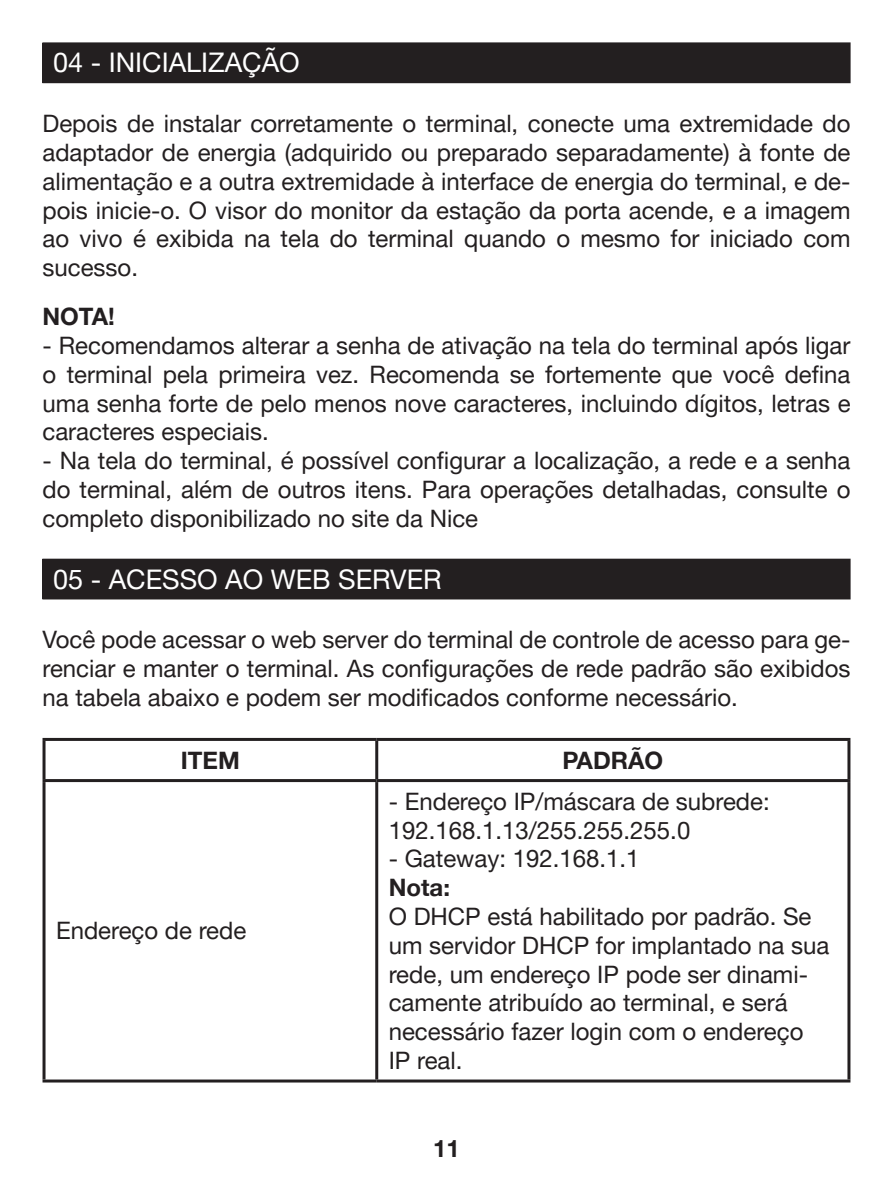
<style>
.page{position:relative;width:893px;height:1191px;background:#fff}
.page>*{position:absolute;margin:0;border:0;box-sizing:border-box;transform-origin:0 0}
.t1{font:27px "Helvetica Neue LT Pro";color:#fff}
.t2{font:24px/28.8px "Helvetica Neue LT Pro";color:#231f20;text-align:justify}
.t3{font:700 24px "Helvetica Neue LT Pro";color:#231f20}
</style>
<div class="page">
<div style="left:43px;top:43px;width:807px;height:40px;background:#231f20"></div>
<div style="left:43px;top:559px;width:807px;height:40px;background:#231f20"></div>
<hr style="left:43px;top:738px;width:334px;height:3px;background:#231f20">
<hr style="left:43px;top:741px;width:3px;height:38px;background:#231f20">
<hr style="left:377px;top:738px;width:473px;height:3px;background:#231f20">
<hr style="left:375px;top:741px;width:3px;height:38px;background:#231f20">
<hr style="left:847px;top:741px;width:3px;height:38px;background:#231f20">
<hr style="left:43px;top:779px;width:334px;height:3px;background:#231f20">
<hr style="left:43px;top:782px;width:3px;height:297px;background:#231f20">
<hr style="left:377px;top:779px;width:473px;height:3px;background:#231f20">
<hr style="left:375px;top:782px;width:3px;height:297px;background:#231f20">
<hr style="left:847px;top:782px;width:3px;height:297px;background:#231f20">
<hr style="left:43px;top:1079px;width:334px;height:3px;background:#231f20">
<hr style="left:377px;top:1079px;width:473px;height:3px;background:#231f20">
<p class="t1" style="left:53px;top:46px;width:248px">04 - INICIALIZAÇÃO</p>
<p class="t2" style="left:43px;top:109px;width:809px">Depois de instalar corretamente o terminal, conecte uma extremidade do adaptador de energia (adquirido ou preparado separadamente) à fonte de alimentação e a outra extremidade à interface de energia do terminal, e de&shy;pois inicie-o. O visor do monitor da estação da porta acende, e a imagem ao vivo é exibida na tela do terminal quando o mesmo for iniciado com sucesso.</p>
<p class="t3" style="left:43px;top:302px;width:74px">NOTA!</p>
<p class="t2" style="left:43px;top:330px;width:809px">- Recomendamos alterar a senha de ativação na tela do terminal após ligar o terminal pela primeira vez. Recomenda se fortemente que você defina uma senha forte de pelo menos nove caracteres, incluindo dígitos, letras e caracteres especiais.</p>
<p class="t2" style="left:43px;top:446px;width:809px">- Na tela do terminal, é possível configurar a localização, a rede e a senha do terminal, além de outros itens. Para operações detalhadas, consulte o completo disponibilizado no site da Nice</p>
<p class="t1" style="left:53px;top:562px;width:390px">05 - ACESSO AO WEB SERVER</p>
<p class="t2" style="left:43px;top:625px;width:809px">Você pode acessar o web server do terminal de controle de acesso para ge&shy;renciar e manter o terminal. As configurações de rede padrão são exibidos na tabela abaixo e podem ser modificados conforme necessário.</p>
<p class="t3" style="left:181px;top:745px;width:61px">ITEM</p>
<p class="t3" style="left:562px;top:745px;width:102px">PADRÃO</p>
<p class="t2" style="left:56px;top:916px;width:192px">Endereço de rede</p>
<p class="t2" style="left:389px;top:786px;width:382px">- Endereço IP/máscara de subrede:<br>192.168.1.13/255.255.255.0</p>
<p class="t2" style="left:389px;top:844px;width:252px">- Gateway: 192.168.1.1</p>
<p class="t3" style="left:389px;top:872px;width:63px">Nota:</p>
<p class="t2" style="left:389px;top:901px;width:442px;text-align:left">O DHCP está habilitado por padrão. Se um servidor DHCP for implantado na sua rede, um endereço IP pode ser dinami&shy;camente atribuído ao terminal, e será necessário fazer login com o endereço<br>IP real.</p>
<p class="t3" style="left:433px;top:1133px;width:28px">11</p>
</div>
